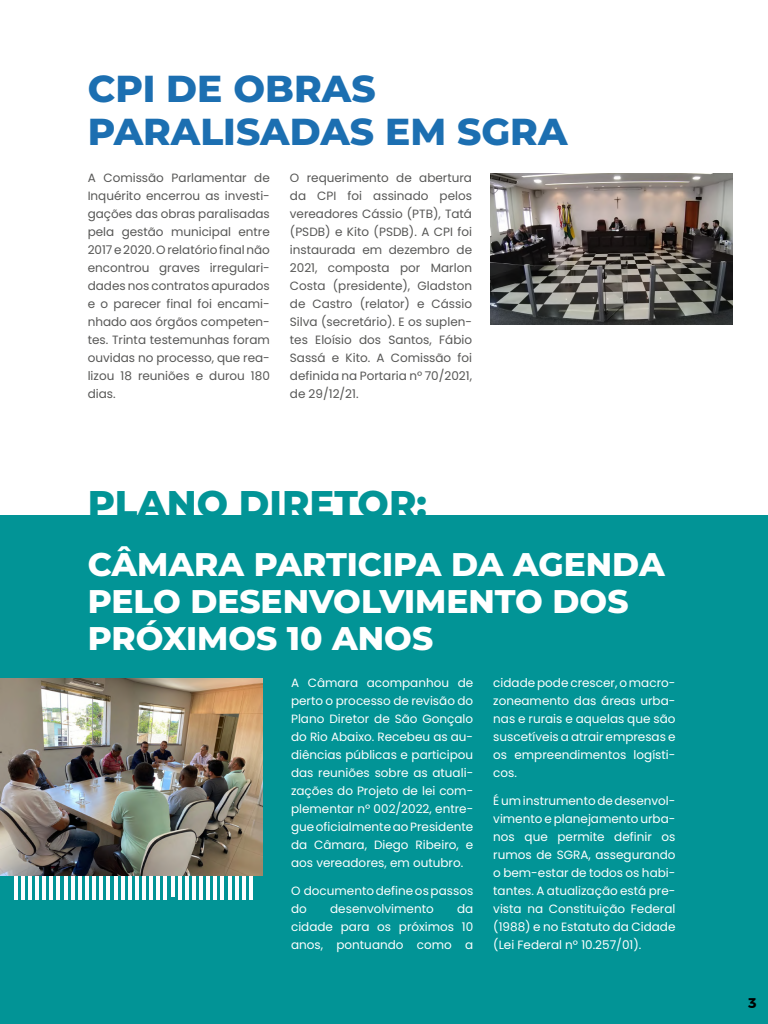
<style>
.page{position:relative;width:768px;height:1024px;background:#fff}
.page>*{position:absolute;margin:0;border:0;box-sizing:border-box;transform-origin:0 0}
.t1{font:800 37.5px/42.4px "Montserrat";color:#1c6fb1}
.t2{font:800 37.1px "Montserrat";color:#029496}
.t3{font:800 32.8px/37px "Montserrat";color:#fff}
.t4{font:700 14px "Montserrat";color:#000}
.t5{font:12px/18px "Poppins";color:#fff;text-align:justify}
.t6{font:12px/18px "Poppins";color:#575756;text-align:justify}
</style>
<div class="page">
<div style="left:0;top:516px;width:768px;height:508px;background:#029496"></div>
<hr style="left:249px;top:798px;width:4px;height:102px;background:#fff">
<hr style="left:242px;top:798px;width:4px;height:102px;background:#fff">
<hr style="left:235px;top:798px;width:3px;height:102px;background:#fff">
<hr style="left:228px;top:798px;width:3px;height:102px;background:#fff">
<hr style="left:221px;top:798px;width:3px;height:102px;background:#fff">
<hr style="left:214px;top:798px;width:3px;height:102px;background:#fff">
<hr style="left:207px;top:798px;width:3px;height:102px;background:#fff">
<hr style="left:199px;top:798px;width:4px;height:102px;background:#fff">
<hr style="left:192px;top:798px;width:4px;height:102px;background:#fff">
<hr style="left:185px;top:798px;width:4px;height:102px;background:#fff">
<hr style="left:178px;top:798px;width:3px;height:102px;background:#fff">
<hr style="left:171px;top:795px;width:3px;height:102px;background:#fff">
<hr style="left:164px;top:798px;width:3px;height:102px;background:#fff">
<hr style="left:157px;top:798px;width:3px;height:102px;background:#fff">
<hr style="left:149px;top:798px;width:4px;height:102px;background:#fff">
<hr style="left:142px;top:798px;width:4px;height:102px;background:#fff">
<hr style="left:135px;top:798px;width:4px;height:102px;background:#fff">
<hr style="left:128px;top:798px;width:3px;height:102px;background:#fff">
<hr style="left:121px;top:798px;width:3px;height:102px;background:#fff">
<hr style="left:114px;top:798px;width:3px;height:102px;background:#fff">
<hr style="left:107px;top:798px;width:3px;height:102px;background:#fff">
<hr style="left:100px;top:798px;width:3px;height:102px;background:#fff">
<hr style="left:92px;top:798px;width:4px;height:102px;background:#fff">
<hr style="left:85px;top:798px;width:4px;height:102px;background:#fff">
<hr style="left:78px;top:798px;width:4px;height:102px;background:#fff">
<hr style="left:71px;top:798px;width:3px;height:102px;background:#fff">
<hr style="left:64px;top:798px;width:3px;height:102px;background:#fff">
<hr style="left:57px;top:798px;width:3px;height:102px;background:#fff">
<hr style="left:50px;top:798px;width:3px;height:102px;background:#fff">
<hr style="left:43px;top:798px;width:3px;height:102px;background:#fff">
<hr style="left:35px;top:798px;width:4px;height:102px;background:#fff">
<hr style="left:28px;top:798px;width:4px;height:102px;background:#fff">
<hr style="left:21px;top:798px;width:4px;height:102px;background:#fff">
<hr style="left:14px;top:798px;width:3px;height:102px;background:#fff">
<img style="left:491px;top:173px;width:241px;height:151px">
<img style="left:0;top:678px;width:263px;height:197px">
<h1 class="t1" style="left:88px;top:66px;width:481px">CPI DE OBRAS<br>PARALISADAS EM SGRA</h1>
<p class="t6" style="left:88px;top:169px;width:184px">A Comissão Parlamentar de Inquérito encerrou as investi&shy;gações das obras paralisadas pela gestão municipal entre 2017 e 2020. O relatório final não encontrou graves irregulari&shy;dades nos contratos apurados e o parecer final foi encami&shy;nhado aos órgãos competen&shy;tes. Trinta testemunhas foram ouvidas no processo, que rea&shy;lizou 18 reuniões e durou 180 dias.</p>
<p class="t6" style="left:290px;top:169px;width:184px">O requerimento de abertura da CPI foi assinado pelos vereadores Cássio (PTB), Tatá (PSDB) e Kito (PSDB). A CPI foi instaurada em dezembro de 2021, composta por Marlon Costa (presidente), Gladston de Castro (relator) e Cássio Silva (secretário). E os suplen&shy;tes Eloísio dos Santos, Fábio Sassá e Kito. A Comissão foi definida na Portaria nº 70/2021, de 29/12/21.</p>
<h2 class="t2" style="left:88px;top:476px;width:341px">PLANO DIRETOR:</h2>
<h3 class="t3" style="left:88px;top:544px;width:579px">CÂMARA PARTICIPA DA AGENDA<br>PELO DESENVOLVIMENTO DOS<br>PRÓXIMOS 10 ANOS</h3>
<p class="t5" style="left:291px;top:674px;width:184px">A Câmara acompanhou de perto o processo de revisão do Plano Diretor de São Gonçalo do Rio Abaixo. Recebeu as au&shy;diências públicas e participou das reuniões sobre as atuali&shy;zações do Projeto de lei com&shy;plementar nº 002/2022, entre&shy;gue oficialmente ao Presidente da Câmara, Diego Ribeiro, e aos vereadores, em outubro.</p>
<p class="t5" style="left:291px;top:882px;width:184px">O documento define os passos do</p>
<p class="t5" style="left:330px;top:900px;width:105px">desenvolvimento</p>
<p class="t5" style="left:291px;top:900px;width:184px;text-indent:166px">da cidade para os próximos 10 anos, pontuando como a</p>
<p class="t5" style="left:493px;top:674px;width:184px">cidade pode crescer, o macro&shy;zoneamento das áreas urba&shy;nas e rurais e aquelas que são suscetíveis a atrair empresas e os empreendimentos logísti&shy;cos.</p>
<p class="t5" style="left:493px;top:792px;width:184px">É um instrumento de desenvol&shy;vimento e planejamento urba&shy;nos que permite definir os rumos de SGRA, assegurando o bem-estar de todos os habi&shy;tantes. A atualização está pre&shy;vista na Constituição Federal (1988) e no Estatuto da Cidade (Lei Federal nº 10.257/01).</p>
<p class="t4" style="left:748px;top:992px;width:10px">3</p>
</div>
